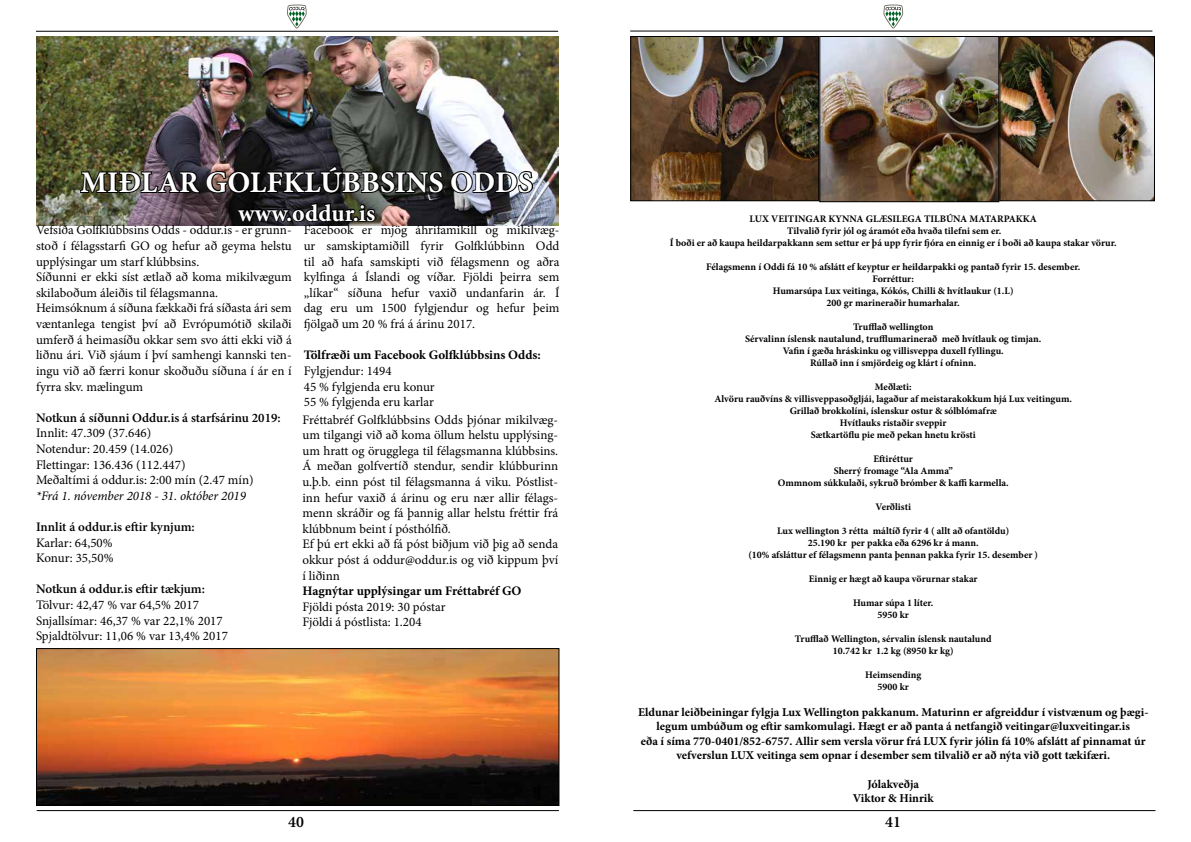
<style>
.page{position:relative;width:1191px;height:842px;background:#fff}
.page>*{position:absolute;margin:0;border:0;box-sizing:border-box;transform-origin:0 0}
.t1{font:700 30px "Minion Pro";color:#fff}
.t2{font:700 24px "Minion Pro";letter-spacing:.005em;color:#fff}
.t3{font:600 16px "Minion Pro";color:#000}
.t4{font:13px/15.6px "Minion Pro";color:#000}
.t5{font:600 13px "Minion Pro";color:#000}
.t6{font:700 13px "Minion Pro";color:#000}
.t7{font:italic 13px "Minion Pro";letter-spacing:-.005em;color:#000}
.t8{font:700 12px/14.4px "Minion Pro";color:#000;text-align:center}
.t9{font:700 10px/12px "Minion Pro";color:#000;text-align:center}
</style>
<div class="page">
<svg style="left:287px;top:4px;width:20px;height:25px"></svg>
<hr style="left:36px;top:31px;width:522px;height:1px;background:#000">
<svg style="left:883px;top:4px;width:20px;height:25px"></svg>
<hr style="left:630px;top:31px;width:522px;height:1px;background:#000">
<hr style="left:37px;top:810px;width:522px;height:1px;background:#000">
<hr style="left:633px;top:810px;width:522px;height:1px;background:#000">
<img style="left:36px;top:36px;width:522px;height:189px">
<svg style="left:79px;top:165px;width:455px;height:647px"></svg>
<img style="left:632px;top:38px;width:185px;height:161px">
<div style="left:630px;top:36px;width:189px;height:165px;border:1px solid #000"></div>
<img style="left:821px;top:38px;width:176px;height:162px">
<div style="left:819px;top:36px;width:180px;height:166px;border:1px solid #000"></div>
<img style="left:1001px;top:38px;width:152px;height:161px">
<div style="left:999px;top:36px;width:156px;height:165px;border:1px solid #000"></div>
<img style="left:38px;top:650px;width:519px;height:154px">
<div style="left:36px;top:648px;width:523px;height:158px;border:1px solid #000"></div>
<h1 class="t1" style="left:80px;top:161px;width:454px">MIÐLAR GOLFKLÚBBSINS ODDS</h1>
<h2 class="t2" style="left:238px;top:196px;width:138px">www.oddur.is</h2>
<p class="t4" style="left:36px;top:223px;width:257px">Vefsíða Golfklúbbsins Odds - oddur.is - er grunn&shy;stoð í félagsstarfi GO og hefur að geyma helstu upplýsingar um starf klúbbsins.<br>Síðunni er ekki síst ætlað að koma mikilvægum skilaboðum áleiðis til félagsmanna.<br>Heimsóknum á síðuna fækkaði frá síðasta ári sem væntanlega tengist því að Evrópumótið skilaði umferð á heimasíðu okkar sem svo átti ekki við á liðnu ári. Við sjáum í því samhengi kannski ten&shy;ingu við að færri konur skoðuðu síðuna í ár en í fyrra skv. mælingum</p>
<p class="t5" style="left:36px;top:409px;width:246px">Notkun á síðunni Oddur.is á starfsárinu 2019:</p>
<p class="t4" style="left:36px;top:425px;width:219px">Innlit: 47.309 (37.646)<br>Notendur: 20.459 (14.026)<br>Flettingar: 136.436 (112.447)<br>Meðaltími á oddur.is: 2:00 mín (2.47 mín)</p>
<p class="t7" style="left:36px;top:487px;width:211px">*Frá 1. nóvember 2018 - 31. október 2019</p>
<p class="t5" style="left:36px;top:518px;width:160px">Innlit á oddur.is eftir kynjum:</p>
<p class="t4" style="left:36px;top:535px;width:79px">Karlar: 64,50%<br>Konur: 35,50%</p>
<p class="t5" style="left:36px;top:580px;width:170px">Notkun á oddur.is eftir tækjum:</p>
<p class="t4" style="left:36px;top:597px;width:193px">Tölvur: 42,47 % var 64,5% 2017<br>Snjallsímar: 46,37 % var 22,1% 2017<br>Spjaldtölvur: 11,06 % var 13,4% 2017</p>
<p class="t4" style="left:304px;top:223px;width:257px;text-align:justify">Facebook er mjög áhrifamikill og mikilvæg&shy;ur samskiptamiðill fyrir Golfklúbbinn Odd til að hafa samskipti við félagsmenn og aðra kylfinga á Íslandi og víðar. Fjöldi þeirra sem „líkar“ síðuna hefur vaxið undanfarin ár. Í dag eru um 1500 fylgjendur og hefur þeim fjölgað um 20 % frá á árinu 2017.</p>
<p class="t6" style="left:304px;top:346px;width:239px">Tölfræði um Facebook Golfklúbbsins Odds:</p>
<p class="t4" style="left:304px;top:363px;width:132px">Fylgjendur: 1494<br>45 % fylgjenda eru konur<br>55 % fylgjenda eru karlar</p>
<p class="t4" style="left:302px;top:412px;width:257px">Fréttabréf Golfklúbbsins Odds þjónar mikilvæg&shy;um tilgangi við að koma öllum helstu upplýsing&shy;um hratt og örugglega til félagsmanna klúbbsins.<br>Á meðan golfvertíð stendur, sendir klúbburinn u.þ.b. einn póst til félagsmanna á viku. Póstlist&shy;inn hefur vaxið á árinu og eru nær allir félags&shy;menn skráðir og fá þannig allar helstu fréttir frá klúbbnum beint í pósthólfið.<br>Ef þú ert ekki að fá póst biðjum við þig að senda okkur póst á oddur@oddur.is og við kippum því í liðinn</p>
<p class="t6" style="left:302px;top:582px;width:221px">Hagnýtar upplýsingar um Fréttabréf GO</p>
<p class="t4" style="left:302px;top:599px;width:145px">Fjöldi pósta 2019: 30 póstar<br>Fjöldi á póstlista: 1.204</p>
<p class="t9" style="left:669px;top:212px;width:448px">LUX VEITINGAR KYNNA GLÆSILEGA TILBÚNA MATARPAKKA<br>Tilvalið fyrir jól og áramót eða hvaða tilefni sem er.<br>Í boði er að kaupa heildarpakkann sem settur er þá upp fyrir fjóra en einnig er í boði að kaupa stakar vörur.</p>
<p class="t9" style="left:706px;top:260px;width:375px">Félagsmenn í Oddi fá 10 % afslátt ef keyptur er heildarpakki og pantað fyrir 15. desember.<br>Forréttur:<br>Humarsúpa Lux veitinga, Kókós, Chilli &amp; hvítlaukur (1.L)<br>200 gr marineraðir humarhalar.</p>
<p class="t9" style="left:745px;top:320px;width:298px">Trufflað wellington<br>Sérvalinn íslensk nautalund, trufflumarinerað með hvítlauk og timjan.<br>Vafin í gæða hráskinku og villisveppa duxell fyllingu.<br>Rúllað inn í smjördeig og klárt í ofninn.</p>
<p class="t9" style="left:714px;top:380px;width:359px">Meðlæti:<br>Alvöru rauðvíns &amp; villisveppasoðgljái, lagaður af meistarakokkum hjá Lux veitingum.<br>Grillað brokkolíni, íslenskur ostur &amp; sólblómafræ<br>Hvítlauks ristaðir sveppir<br>Sætkartöflu pie með pekan hnetu krösti</p>
<p class="t9" style="left:777px;top:452px;width:232px">Eftiréttur<br>Sherrý fromage “Ala Amma”<br>Ommnom súkkulaði, sykruð brómber &amp; kaffi karmella.</p>
<p class="t9" style="left:875px;top:500px;width:37px">Verðlisti</p>
<p class="t9" style="left:748px;top:524px;width:291px">Lux wellington 3 rétta máltíð fyrir 4 ( allt að ofantöldu)<br>25.190 kr per pakka eða 6296 kr á mann.<br>(10% afsláttur ef félagsmenn panta þennan pakka fyrir 15. desember )</p>
<p class="t9" style="left:808px;top:572px;width:170px">Einnig er hægt að kaupa vörurnar stakar</p>
<p class="t9" style="left:853px;top:596px;width:82px">Humar súpa 1 líter.<br>5950 kr</p>
<p class="t9" style="left:795px;top:632px;width:198px">Trufflað Wellington, sérvalin íslensk nautalund<br>10.742 kr 1.2 kg (8950 kr kg)</p>
<p class="t9" style="left:865px;top:668px;width:58px">Heimsending<br>5900 kr</p>
<p class="t8" style="left:638px;top:705px;width:512px">Eldunar leiðbeiningar fylgja Lux Wellington pakkanum. Maturinn er afgreiddur í vistvænum og þægi&shy;legum umbúðum og eftir samkomulagi. Hægt er að panta á netfangið veitingar@luxveitingar.is<br>eða í síma 770-0401/852-6757. Allir sem versla vörur frá LUX fyrir jólin fá 10% afslátt af pinnamat úr vefverslun LUX veitinga sem opnar í desember sem tilvalið er að nýta við gott tækifæri.</p>
<p class="t8" style="left:853px;top:777px;width:82px">Jólakveðja<br>Viktor &amp; Hinrik</p>
<p class="t3" style="left:288px;top:810px;width:17px">40</p>
<p class="t3" style="left:885px;top:810px;width:17px">41</p>
</div>
